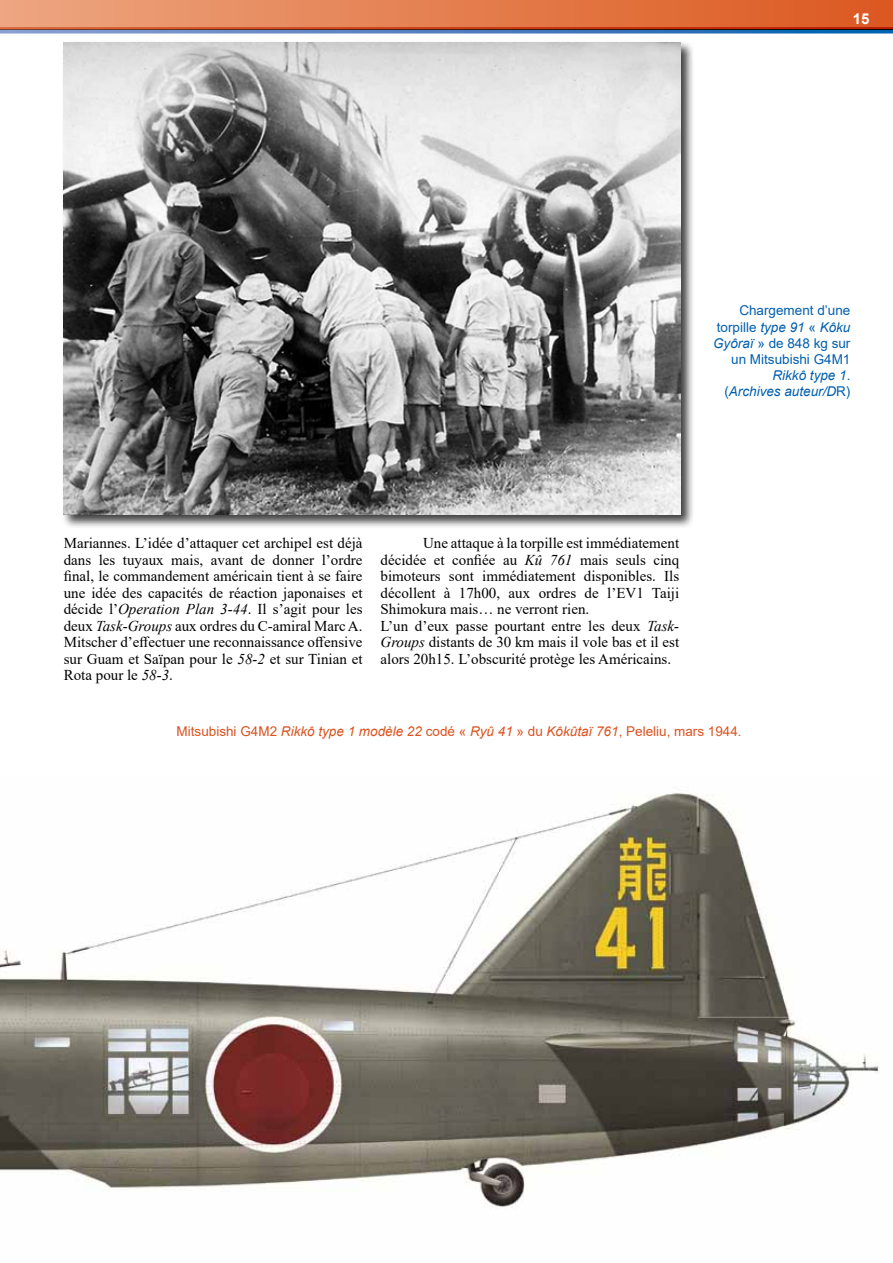
<style>
.page{position:relative;width:893px;height:1263px;background:#fff}
.page>*{position:absolute;margin:0;border:0;box-sizing:border-box;transform-origin:0 0}
.t1{font:15px/16.5px "Times New Roman";color:#000;text-align:justify}
.t2{font:700 15px "Arial";color:#fff}
.t3{font:13.5px/16.2px "Arial";color:#005fae;text-align:right}
.t4{font:13.5px "Arial";color:#db521f}
.s1{font-style:italic}
</style>
<div class="page">
<div style="left:62px;top:40px;width:632px;height:489px;background:#000;opacity:.75"></div>
<img style="left:64px;top:43px;width:616px;height:472px">
<img style="left:0;top:793px;width:879px;height:415px">
<div style="left:0;top:0;width:893px;height:29px;background:linear-gradient(to right,#eda680,#dc5820)"></div>
<svg style="left:0;top:29px;width:893px;height:5px;background:#5a78a3"></svg>
<p class="t2" style="left:853px;top:8px;width:18px">15</p>
<p class="t3" style="left:713px;top:302px;width:139px">Chargement d’une torpille <span class="s1">type 91</span> « <span class="s1">Kôku<br>Gyôraï</span> » de 848 kg sur un Mitsubishi G4M1<br><span class="s1">Rikkô type 1</span>. (<span class="s1">Archives auteur/D</span>R)</p>
<p class="t1" style="left:64px;top:535px;width:300px">Mariannes. L’idée d’attaquer cet archipel est déjà dans les tuyaux mais, avant de donner l’ordre final, le commandement américain tient à se faire une idée des capacités de réaction japonaises et décide l’<span class="s1">Operation Plan 3-44</span>. Il s’agit pour les deux <span class="s1">Task-Groups</span> aux ordres du C-amiral Marc A.<br>Mitscher d’effectuer une reconnaissance offensive sur Guam et Saïpan pour le <span class="s1">58-2</span> et sur Tinian et Rota pour le <span class="s1">58-3</span>.</p>
<p class="t1" style="left:380px;top:535px;width:300px;text-align:left;text-indent:43px">Une attaque à la torpille est immédiatement décidée et confiée au <span class="s1">Kû 761</span> mais seuls cinq bimoteurs sont immédiatement disponibles. Ils décollent à 17h00, aux ordres de l’EV1 Taiji Shimokura mais… ne verront rien.<br>L’un d’eux passe pourtant entre les deux <span class="s1">Task-Groups</span> distants de 30 km mais il vole bas et il est alors 20h15. L’obscurité protège les Américains.</p>
<p class="t4" style="left:177px;top:721px;width:567px">Mitsubishi G4M2 <span class="s1">Rikkô type 1 modèle 22</span> codé « <span class="s1">Ryû 41</span> » du <span class="s1">Kôkûtaï 761</span>, Peleliu, mars 1944.</p>
</div>
